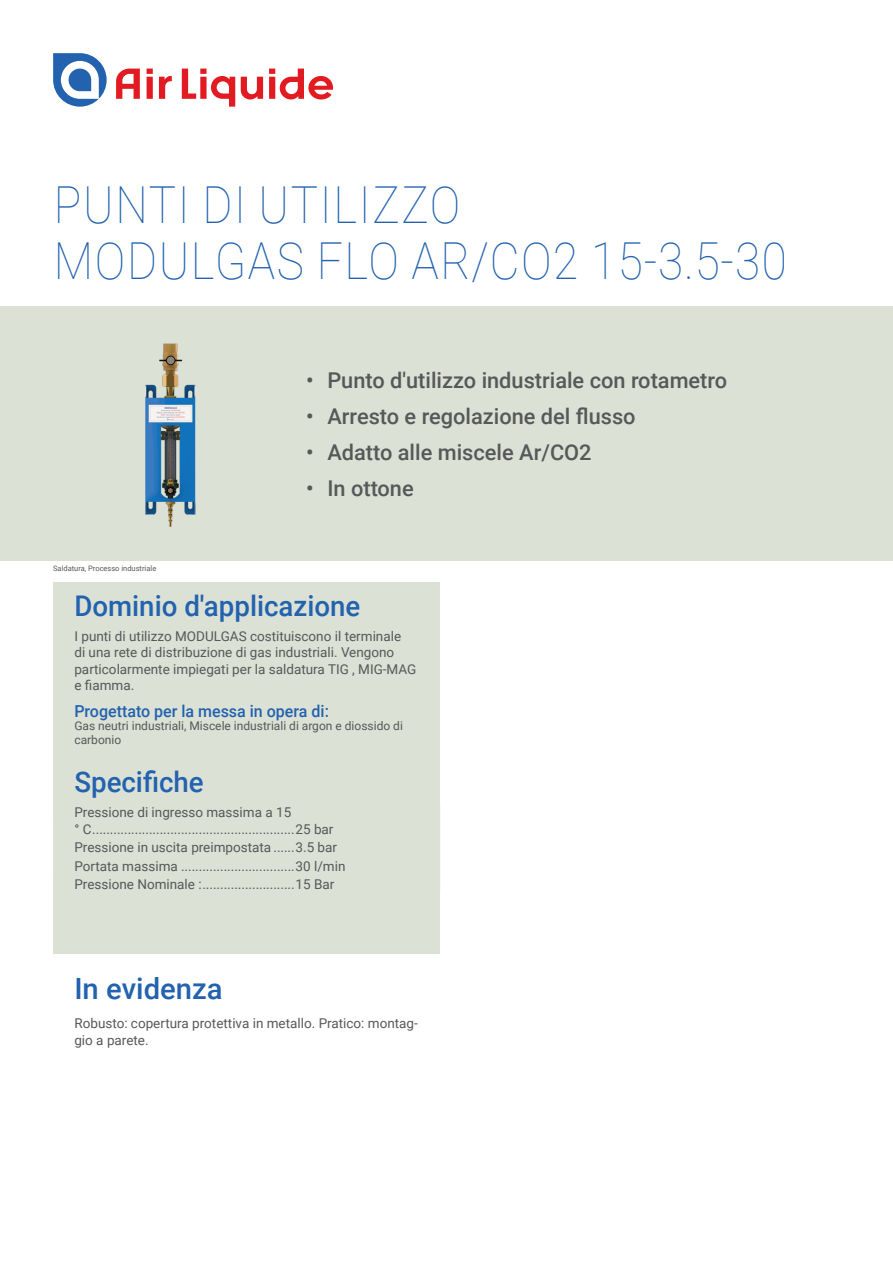
<style>
.page{position:relative;width:893px;height:1263px;background:#fff}
.page>*{position:absolute;margin:0;border:0;box-sizing:border-box;transform-origin:0 0}
.Titre_de_la_fiche{font:100 51px/55.5px "Roboto";letter-spacing:.035em;color:#2362af;scale:.9 1}
.Sous_titre_bleu_Fond_blanc{font:500 29.25px "Roboto";color:#2362af}
.Sous_titre_bleu_Fond_vert{font:500 28.5px "Roboto";color:#2362af}
.t1{font:500 21.75px "Roboto";color:#57585a}
.Sous_titre_niv2_bleu_Fond_vert{font:500 16.5px "Roboto";color:#2362af}
.Texte_descriptif_Noir80_Fond_vert{font:13.5px/16.5px "Roboto";color:#57585a}
.Texte_à_gauche_tableau_sur_fond_vert__sp{font:13.5px/16.5px "Roboto";color:#57585a}
.Texte_descriptif_Noir80_Fond_blanc_avec_{font:13.5px/16.5px "Roboto";color:#57585a}
.Texte_à_droite_tableau_sur_fond_vert{font:13.5px "Roboto";color:#57585a}
.Texte_descriptif_Noir80_Fond_vert_Sous_t{font:12px/13.5px "Roboto";color:#57585a}
.Equipe_Segmentation{font:7.5px "Roboto";color:#57585a}
</style>
<div class="page">
<svg style="left:53px;top:53px;width:54px;height:54px"></svg>
<svg style="left:159px;top:76px;width:13px;height:23px"></svg>
<svg style="left:147px;top:69px;width:6px;height:30px"></svg>
<svg style="left:116px;top:69px;width:24px;height:30px"></svg>
<svg style="left:241px;top:77px;width:22px;height:23px"></svg>
<svg style="left:182px;top:69px;width:53px;height:38px"></svg>
<svg style="left:269px;top:69px;width:64px;height:31px"></svg>
<div style="left:0;top:306px;width:893px;height:255px;background:#dbe1d4"></div>
<div style="left:53px;top:581px;width:387px;height:63px;background:#dbe1d4"></div>
<div style="left:53px;top:613px;width:387px;height:102px;background:#dbe1d4"></div>
<div style="left:53px;top:704px;width:387px;height:64px;background:#dbe1d4"></div>
<div style="left:53px;top:758px;width:387px;height:63px;background:#dbe1d4"></div>
<div style="left:53px;top:880px;width:387px;height:48px;background:#dbe1d4"></div>
<div style="left:53px;top:902px;width:387px;height:52px;background:#dbe1d4"></div>
<div style="left:53px;top:821px;width:387px;height:59px;background:#dbe1d4"></div>
<img style="left:145px;top:343px;width:51px;height:184px">
<p class="Titre_de_la_fiche" style="left:54px;top:175px;width:816px">PUNTI DI UTILIZZO<br>MODULGAS FLO AR/CO2 15-3.5-30</p>
<p class="Equipe_Segmentation" style="left:53px;top:563px;width:105px">Saldatura, Processo industriale</p>
<p class="t1" style="left:306px;top:365px;width:422px">• Punto d'utilizzo industriale con rotametro</p>
<p class="t1" style="left:306px;top:401px;width:331px">• Arresto e regolazione del flusso</p>
<p class="t1" style="left:306px;top:437px;width:287px">• Adatto alle miscele Ar/CO2</p>
<p class="t1" style="left:306px;top:473px;width:109px">• In ottone</p>
<p class="Sous_titre_bleu_Fond_vert" style="left:74px;top:585px;width:288px">Dominio d'applicazione</p>
<p class="Texte_descriptif_Noir80_Fond_vert" style="left:74px;top:627px;width:344px">I punti di utilizzo MODULGAS costituiscono il terminale<br>di una rete di distribuzione di gas industriali. Vengono particolarmente impiegati per la saldatura TIG , MIG-MAG e fiamma.</p>
<p class="Sous_titre_niv2_bleu_Fond_vert" style="left:74px;top:699px;width:256px">Progettato per la messa in opera di:</p>
<p class="Texte_descriptif_Noir80_Fond_vert_Sous_t" style="left:74px;top:719px;width:330px">Gas neutri industriali, Miscele industriali di argon e diossido di carbonio</p>
<p class="Sous_titre_bleu_Fond_vert" style="left:74px;top:762px;width:131px">Specifiche</p>
<p class="Texte_à_gauche_tableau_sur_fond_vert__sp" style="left:74px;top:803px;width:218px">Pressione di ingresso massima a 15 ° C</p>
<p class="Texte_à_droite_tableau_sur_fond_vert" style="left:296px;top:819px;width:40px">25 bar</p>
<p class="Texte_à_gauche_tableau_sur_fond_vert__sp" style="left:74px;top:839px;width:198px">Pressione in uscita preimpostata</p>
<p class="Texte_à_droite_tableau_sur_fond_vert" style="left:296px;top:838px;width:43px">3.5 bar</p>
<p class="Texte_à_gauche_tableau_sur_fond_vert__sp" style="left:74px;top:857px;width:105px">Portata massima</p>
<p class="Texte_à_droite_tableau_sur_fond_vert" style="left:296px;top:856px;width:51px">30 l/min</p>
<p class="Texte_à_gauche_tableau_sur_fond_vert__sp" style="left:74px;top:876px;width:129px">Pressione Nominale :</p>
<p class="Texte_à_droite_tableau_sur_fond_vert" style="left:296px;top:875px;width:40px">15 Bar</p>
<p class="Sous_titre_bleu_Fond_blanc" style="left:74px;top:968px;width:150px">In evidenza</p>
<p class="Texte_descriptif_Noir80_Fond_blanc_avec_" style="left:74px;top:1015px;width:345px">Robusto: copertura protettiva in metallo. Pratico: montag&shy;gio a parete.</p>
</div>
